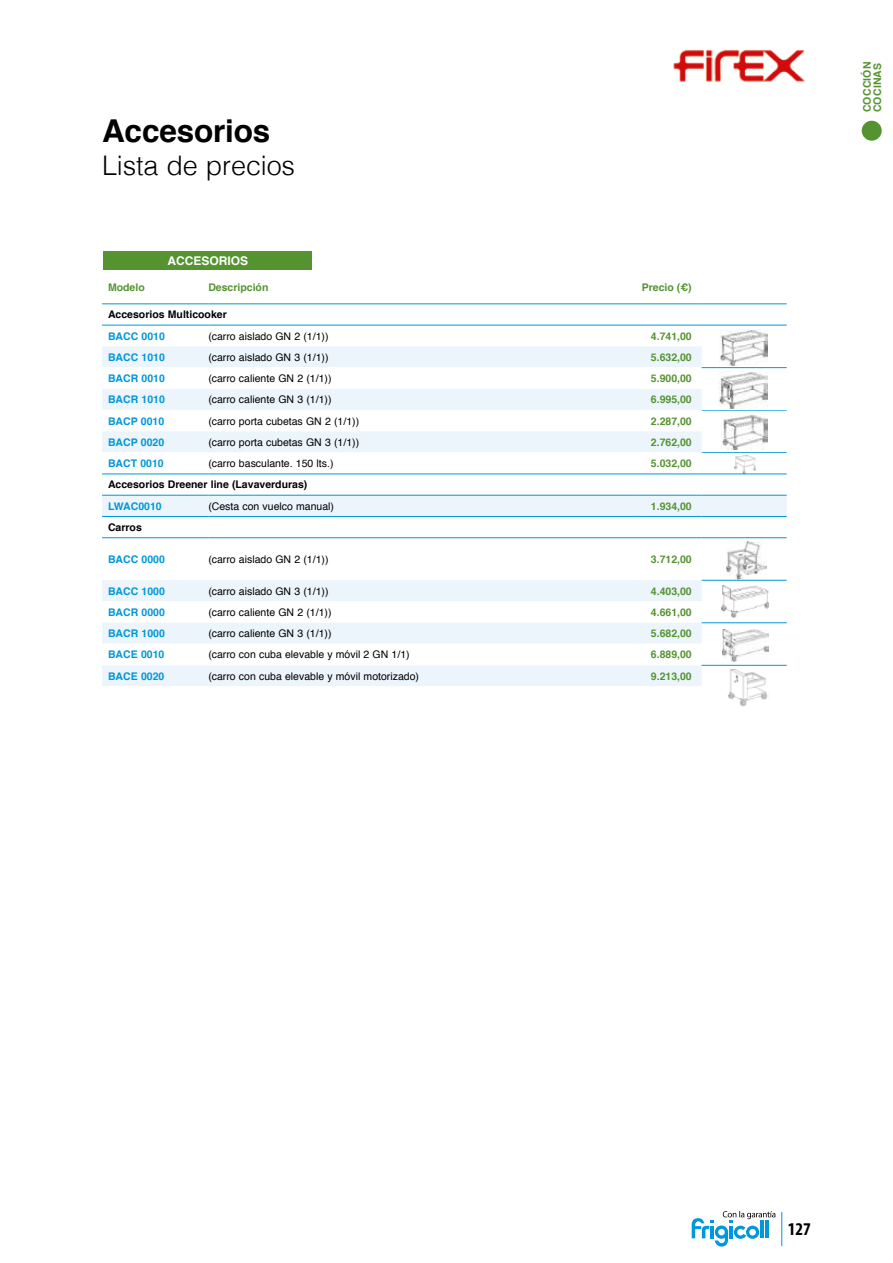
<style>
.page{position:relative;width:893px;height:1263px;background:#fff}
.page>*{position:absolute;margin:0;border:0;box-sizing:border-box;transform-origin:0 0}
.t1{font:700 31.5px "Helvetica";letter-spacing:-.005em;color:#000}
.t2{font:300 27px "Helvetica";letter-spacing:-.005em;color:#000}
.t3{font:700 condensed 18px "Myriad Pro";color:#000}
.t4{font:700 12px "Helvetica";color:#fff}
.t5{font:10.5px "Helvetica";color:#000}
.t6{font:700 10.5px "Helvetica";color:#559331}
.t7{font:700 10.5px "Helvetica";color:#0097d8}
.t8{font:700 10.5px "Helvetica";color:#000}
.t9{font:700 10.5px/10.5px "Helvetica";letter-spacing:.02em;color:#559331}
</style>
<div class="page">
<hr style="left:781px;top:1212px;width:1px;height:34px;background:#0097d8">
<svg style="left:692px;top:1211px;width:83px;height:35px"></svg>
<div style="left:862px;top:121px;width:20px;height:20px;background:#559331;border-radius:50%"></div>
<svg style="left:102px;top:324px;width:685px;height:1px"></svg>
<svg style="left:102px;top:346px;width:685px;height:340px"></svg>
<hr style="left:102px;top:367px;width:106px;height:1px;background:#fff">
<hr style="left:208px;top:367px;width:430px;height:1px;background:#fff">
<hr style="left:638px;top:367px;width:64px;height:1px;background:#fff">
<hr style="left:102px;top:410px;width:106px;height:1px;background:#fff">
<hr style="left:208px;top:410px;width:430px;height:1px;background:#fff">
<hr style="left:638px;top:410px;width:64px;height:1px;background:#fff">
<hr style="left:102px;top:452px;width:106px;height:1px;background:#fff">
<hr style="left:208px;top:452px;width:430px;height:1px;background:#fff">
<hr style="left:638px;top:452px;width:64px;height:1px;background:#fff">
<hr style="left:102px;top:601px;width:106px;height:1px;background:#fff">
<hr style="left:208px;top:601px;width:430px;height:1px;background:#fff">
<hr style="left:638px;top:601px;width:64px;height:1px;background:#fff">
<hr style="left:102px;top:644px;width:106px;height:1px;background:#fff">
<hr style="left:208px;top:644px;width:430px;height:1px;background:#fff">
<hr style="left:638px;top:644px;width:64px;height:1px;background:#fff">
<hr style="left:102px;top:304px;width:106px;height:1px;background:#0097d8">
<hr style="left:208px;top:304px;width:430px;height:1px;background:#0097d8">
<hr style="left:638px;top:304px;width:64px;height:1px;background:#0097d8">
<hr style="left:702px;top:304px;width:85px;height:1px;background:#0097d8">
<hr style="left:102px;top:325px;width:106px;height:1px;background:#0097d8">
<hr style="left:208px;top:325px;width:430px;height:1px;background:#0097d8">
<hr style="left:638px;top:325px;width:64px;height:1px;background:#0097d8">
<hr style="left:702px;top:325px;width:85px;height:1px;background:#0097d8">
<hr style="left:102px;top:474px;width:106px;height:1px;background:#0097d8">
<hr style="left:208px;top:474px;width:430px;height:1px;background:#0097d8">
<hr style="left:638px;top:474px;width:64px;height:1px;background:#0097d8">
<hr style="left:702px;top:474px;width:85px;height:1px;background:#0097d8">
<hr style="left:102px;top:495px;width:106px;height:1px;background:#0097d8">
<hr style="left:208px;top:495px;width:430px;height:1px;background:#0097d8">
<hr style="left:638px;top:495px;width:64px;height:1px;background:#0097d8">
<hr style="left:702px;top:495px;width:85px;height:1px;background:#0097d8">
<hr style="left:102px;top:516px;width:106px;height:1px;background:#0097d8">
<hr style="left:208px;top:516px;width:430px;height:1px;background:#0097d8">
<hr style="left:638px;top:516px;width:64px;height:1px;background:#0097d8">
<hr style="left:702px;top:516px;width:85px;height:1px;background:#0097d8">
<hr style="left:702px;top:367px;width:85px;height:1px;background:#0097d8">
<hr style="left:702px;top:410px;width:85px;height:1px;background:#0097d8">
<hr style="left:702px;top:452px;width:85px;height:1px;background:#0097d8">
<hr style="left:702px;top:665px;width:85px;height:1px;background:#0097d8">
<hr style="left:702px;top:580px;width:85px;height:1px;background:#0097d8">
<hr style="left:702px;top:622px;width:85px;height:1px;background:#0097d8">
<hr style="left:102px;top:537px;width:106px;height:1px;background:#0097d8">
<hr style="left:208px;top:537px;width:430px;height:1px;background:#0097d8">
<hr style="left:638px;top:537px;width:64px;height:1px;background:#0097d8">
<hr style="left:702px;top:537px;width:85px;height:1px;background:#0097d8">
<div style="left:704px;top:665px;width:84px;height:45px;background:#fff"></div>
<img style="left:728px;top:669px;width:39px;height:37px">
<div style="left:704px;top:626px;width:84px;height:36px;background:#fff"></div>
<img style="left:723px;top:630px;width:46px;height:32px">
<div style="left:704px;top:580px;width:84px;height:41px;background:#fff"></div>
<img style="left:722px;top:586px;width:46px;height:31px">
<div style="left:704px;top:539px;width:84px;height:42px;background:#fff"></div>
<img style="left:727px;top:542px;width:39px;height:38px">
<img style="left:673px;top:49px;width:132px;height:33px">
<div style="left:104px;top:251px;width:208px;height:19px;background:#559331"></div>
<div style="left:703px;top:453px;width:84px;height:22px;background:#fff"></div>
<img style="left:734px;top:455px;width:21px;height:19px">
<div style="left:703px;top:369px;width:84px;height:39px;background:#fff"></div>
<img style="left:718px;top:371px;width:49px;height:37px">
<div style="left:703px;top:327px;width:84px;height:38px;background:#fff"></div>
<img style="left:720px;top:329px;width:48px;height:36px">
<div style="left:703px;top:410px;width:84px;height:40px;background:#fff"></div>
<img style="left:721px;top:414px;width:46px;height:36px">
<h1 class="t1" style="left:102px;top:118px;width:170px">Accesorios</h1>
<h2 class="t2" style="left:102px;top:155px;width:195px">Lista de precios</h2>
<p class="t4" style="left:167px;top:256px;width:82px">ACCESORIOS</p>
<p class="t6" style="left:108px;top:283px;width:38px">Modelo</p>
<p class="t6" style="left:208px;top:283px;width:62px">Descripción</p>
<p class="t6" style="left:642px;top:283px;width:51px">Precio (€)</p>
<p class="t8" style="left:108px;top:310px;width:120px">Accesorios Multicooker</p>
<p class="t7" style="left:108px;top:332px;width:58px">BACC 0010</p>
<p class="t5" style="left:208px;top:330px;width:122px">(carro aislado GN 2 (1/1))</p>
<p class="t6" style="left:651px;top:332px;width:42px">4.741,00</p>
<p class="t7" style="left:108px;top:353px;width:58px">BACC 1010</p>
<p class="t5" style="left:208px;top:351px;width:122px">(carro aislado GN 3 (1/1))</p>
<p class="t6" style="left:651px;top:353px;width:42px">5.632,00</p>
<p class="t7" style="left:108px;top:374px;width:58px">BACR 0010</p>
<p class="t5" style="left:208px;top:372px;width:125px">(carro caliente GN 2 (1/1))</p>
<p class="t6" style="left:651px;top:374px;width:42px">5.900,00</p>
<p class="t7" style="left:108px;top:395px;width:58px">BACR 1010</p>
<p class="t5" style="left:208px;top:394px;width:125px">(carro caliente GN 3 (1/1))</p>
<p class="t6" style="left:651px;top:395px;width:42px">6.995,00</p>
<p class="t7" style="left:108px;top:417px;width:58px">BACP 0010</p>
<p class="t5" style="left:208px;top:415px;width:152px">(carro porta cubetas GN 2 (1/1))</p>
<p class="t6" style="left:651px;top:417px;width:42px">2.287,00</p>
<p class="t7" style="left:108px;top:438px;width:58px">BACP 0020</p>
<p class="t5" style="left:208px;top:436px;width:152px">(carro porta cubetas GN 3 (1/1))</p>
<p class="t6" style="left:651px;top:438px;width:42px">2.762,00</p>
<p class="t7" style="left:108px;top:459px;width:57px">BACT 0010</p>
<p class="t5" style="left:208px;top:457px;width:127px">(carro basculante. 150 lts.)</p>
<p class="t6" style="left:651px;top:459px;width:42px">5.032,00</p>
<p class="t8" style="left:108px;top:480px;width:201px">Accesorios Dreener line (Lavaverduras)</p>
<p class="t7" style="left:108px;top:502px;width:55px">LWAC0010</p>
<p class="t5" style="left:208px;top:500px;width:127px">(Cesta con vuelco manual)</p>
<p class="t6" style="left:651px;top:502px;width:42px">1.934,00</p>
<p class="t8" style="left:108px;top:523px;width:35px">Carros</p>
<p class="t7" style="left:108px;top:555px;width:58px">BACC 0000</p>
<p class="t5" style="left:208px;top:553px;width:122px">(carro aislado GN 2 (1/1))</p>
<p class="t6" style="left:651px;top:555px;width:42px">3.712,00</p>
<p class="t7" style="left:108px;top:587px;width:58px">BACC 1000</p>
<p class="t5" style="left:208px;top:585px;width:122px">(carro aislado GN 3 (1/1))</p>
<p class="t6" style="left:651px;top:587px;width:42px">4.403,00</p>
<p class="t7" style="left:108px;top:608px;width:58px">BACR 0000</p>
<p class="t5" style="left:208px;top:606px;width:125px">(carro caliente GN 2 (1/1))</p>
<p class="t6" style="left:651px;top:608px;width:42px">4.661,00</p>
<p class="t7" style="left:108px;top:629px;width:58px">BACR 1000</p>
<p class="t5" style="left:208px;top:628px;width:125px">(carro caliente GN 3 (1/1))</p>
<p class="t6" style="left:651px;top:629px;width:42px">5.682,00</p>
<p class="t7" style="left:108px;top:651px;width:58px">BACE 0010</p>
<p class="t5" style="left:208px;top:649px;width:203px">(carro con cuba elevable y móvil 2 GN 1/1)</p>
<p class="t6" style="left:651px;top:651px;width:42px">6.889,00</p>
<p class="t7" style="left:108px;top:672px;width:58px">BACE 0020</p>
<p class="t5" style="left:208px;top:670px;width:212px">(carro con cuba elevable y móvil motorizado)</p>
<p class="t6" style="left:651px;top:672px;width:42px">9.213,00</p>
<p class="t9" style="left:862px;top:112px;width:52px;rotate:-90deg">COCCIÓN<br>COCINAS</p>
<h3 class="t3" style="left:788px;top:1219px;width:25px">127</h3>
</div>
